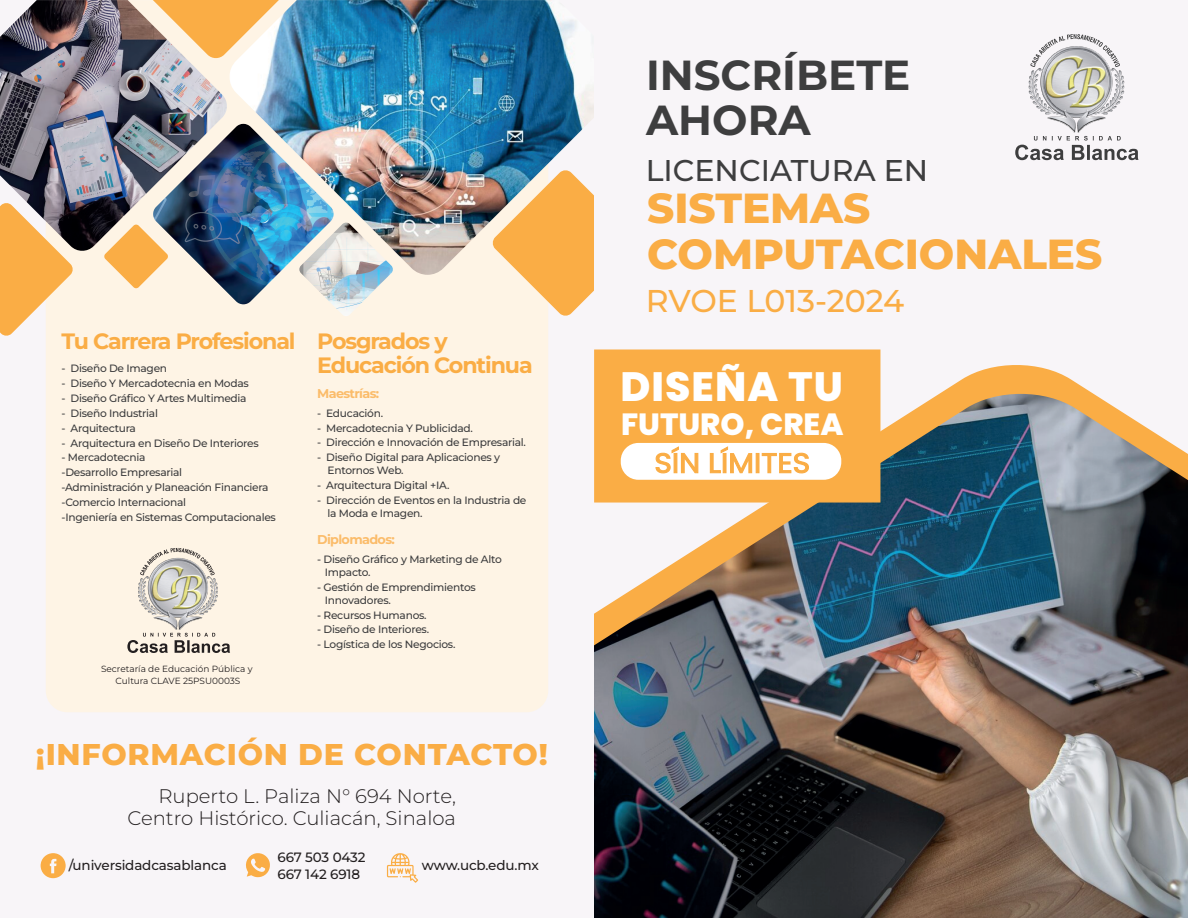
<style>
.page{position:relative;width:1188px;height:918px;background:#fff}
.page>*{position:absolute;margin:0;border:0;box-sizing:border-box;transform-origin:0 0}
.t1{font:800 42px/45.5px "Montserrat";color:#faad45}
.t2{font:700 42px/45.3px "Montserrat";color:#3e3e3f}
.t3{font:800 40.95px "Poppins";letter-spacing:.025em;color:#fff}
.t4{font:500 31.5px "Montserrat";color:#faad45}
.t5{font:800 30.6px "Poppins";color:#fff}
.t6{font:800 30px "Montserrat";letter-spacing:.025em;color:#faad45}
.t7{font:500 30px "Montserrat";color:#3e3e3f}
.t8{font:700 22.2px/24.5px "Montserrat";letter-spacing:-.05em;color:#faad45}
.t9{font:300 19.65px/22px "Montserrat";color:#231f20;text-align:right}
.t10{font:500 13.5px/17.2px "Montserrat";letter-spacing:-.01em;color:#231f20}
.t11{font:700 12.75px "Montserrat";letter-spacing:-.05em;color:#fbbc6a}
.t12{font:500 10.65px/12.8px "Montserrat";letter-spacing:-.025em;color:#3e3e3f}
.t13{font:9px/12.8px "Montserrat";color:#231f20;text-align:center}
</style>
<div class="page">
<div style="left:594px;top:0;width:594px;height:918px;background:#f8f5f8"></div>
<svg style="left:880px;top:360px;width:214px;height:34px"></svg>
<img style="left:594px;top:394px;width:594px;height:524px">
<img style="left:1028px;top:67px;width:97px;height:66px">
<svg style="left:1030px;top:34px;width:90px;height:33px"></svg>
<svg style="left:1015px;top:136px;width:124px;height:24px"></svg>
<div style="left:0;top:0;width:594px;height:918px;background:#f8f5f8"></div>
<div style="left:46px;top:0;width:502px;height:712px;background:#fef4e5;border-radius:22px"></div>
<svg style="left:0;top:252px;width:73px;height:84px"></svg>
<svg style="left:104px;top:252px;width:48px;height:37px"></svg>
<svg style="left:521px;top:275px;width:73px;height:41px"></svg>
<img style="left:152px;top:252px;width:125px;height:52px">
<img style="left:227px;top:0;width:367px;height:275px">
<img style="left:299px;top:223px;width:94px;height:93px">
<img style="left:0;top:0;width:229px;height:252px">
<svg style="left:130px;top:652px;width:100px;height:1px"></svg>
<img style="left:127px;top:548px;width:103px;height:104px">
<svg style="left:246px;top:853px;width:24px;height:25px"></svg>
<svg style="left:387px;top:853px;width:31px;height:30px"></svg>
<svg style="left:41px;top:853px;width:25px;height:25px"></svg>
<div style="left:594px;top:349px;width:286px;height:154px;background:#faad45;border:2px solid #faad45"></div>
<div style="left:621px;top:443px;width:220px;height:37px;background:#fff;border-radius:18px"></div>
<svg style="left:655px;top:446px;width:44px;height:28px"></svg>
<svg style="left:709px;top:446px;width:44px;height:28px"></svg>
<svg style="left:756px;top:453px;width:4px;height:20px"></svg>
<svg style="left:761px;top:452px;width:48px;height:22px"></svg>
<h3 class="t8" style="left:62px;top:328px;width:236px">Tu Carrera Profesional</h3>
<p class="t12" style="left:62px;top:362px;width:107px">- Diseño De Imagen</p>
<p class="t12" style="left:62px;top:376px;width:189px">- Diseño Y Mercadotecnia en Modas</p>
<p class="t12" style="left:62px;top:391px;width:187px">- Diseño Gráfico Y Artes Multimedia</p>
<p class="t12" style="left:62px;top:406px;width:98px">- Diseño Industrial</p>
<p class="t12" style="left:62px;top:421px;width:76px">- Arquitectura</p>
<p class="t12" style="left:62px;top:436px;width:199px">- Arquitectura en Diseño De Interiores</p>
<p class="t12" style="left:62px;top:450px;width:216px;line-height:14.9px">- Mercadotecnia<br>-Desarrollo Empresarial<br>-Administración y Planeación Financiera -Comercio Internacional<br>-Ingeniería en Sistemas Computacionales</p>
<p class="t13" style="left:101px;top:662px;width:153px">Secretaría de Educación Pública y<br>Cultura CLAVE 25PSU0003S</p>
<h3 class="t8" style="left:317px;top:328px;width:217px">Posgrados y<br>Educación Continua</h3>
<p class="t11" style="left:317px;top:384px;width:64px">Maestrías:</p>
<p class="t12" style="left:317px;top:406px;width:67px">- Educación.</p>
<p class="t12" style="left:317px;top:421px;width:157px">- Mercadotecnia Y Publicidad.</p>
<p class="t12" style="left:317px;top:436px;width:210px">- Dirección e Innovación de Empresarial.</p>
<p class="t12" style="left:328px;top:451px;width:174px;text-indent:-10px">- Diseño Digital para Aplicaciones y<br>Entornos Web.</p>
<p class="t12" style="left:317px;top:478px;width:134px">- Arquitectura Digital +IA.</p>
<p class="t12" style="left:328px;top:493px;width:200px;text-indent:-10px">- Dirección de Eventos en la Industria de la Moda e Imagen.</p>
<p class="t11" style="left:317px;top:530px;width:79px">Diplomados:</p>
<p class="t12" style="left:325px;top:553px;width:179px;text-indent:-8px">- Diseño Gráfico y Marketing de Alto<br>Impacto.</p>
<p class="t12" style="left:325px;top:580px;width:152px;text-indent:-8px">- Gestión de Emprendimientos<br>Innovadores.</p>
<p class="t12" style="left:317px;top:608px;width:111px">- Recursos Humanos.</p>
<p class="t12" style="left:317px;top:623px;width:113px">- Diseño de Interiores.</p>
<p class="t12" style="left:317px;top:638px;width:140px">- Logística de los Negocios.</p>
<h3 class="t6" style="left:36px;top:733px;width:513px">¡INFORMACIÓN DE CONTACTO!</h3>
<h3 class="t9" style="left:128px;top:784px;width:330px">Ruperto L. Paliza N° 694 Norte,<br>Centro Histórico. Culiacán, Sinaloa</h3>
<p class="t10" style="left:278px;top:848px;width:90px">667 503 0432<br>667 142 6918</p>
<p class="t10" style="left:69px;top:856px;width:159px">/universidadcasablanca</p>
<p class="t10" style="left:422px;top:856px;width:118px">www.ucb.edu.mx</p>
<h1 class="t2" style="left:646px;top:50px;width:266px">INSCRÍBETE<br>AHORA</h1>
<h3 class="t7" style="left:646px;top:150px;width:284px">LICENCIATURA EN</h3>
<h1 class="t1" style="left:647px;top:183px;width:457px">SISTEMAS<br>COMPUTACIONALES</h1>
<h3 class="t4" style="left:646px;top:279px;width:260px">RVOE L013-2024</h3>
<h2 class="t3" style="left:621px;top:363px;width:224px">DISEÑA TU</h2>
<h3 class="t5" style="left:621px;top:407px;width:224px">FUTURO, CREA</h3>
</div>
